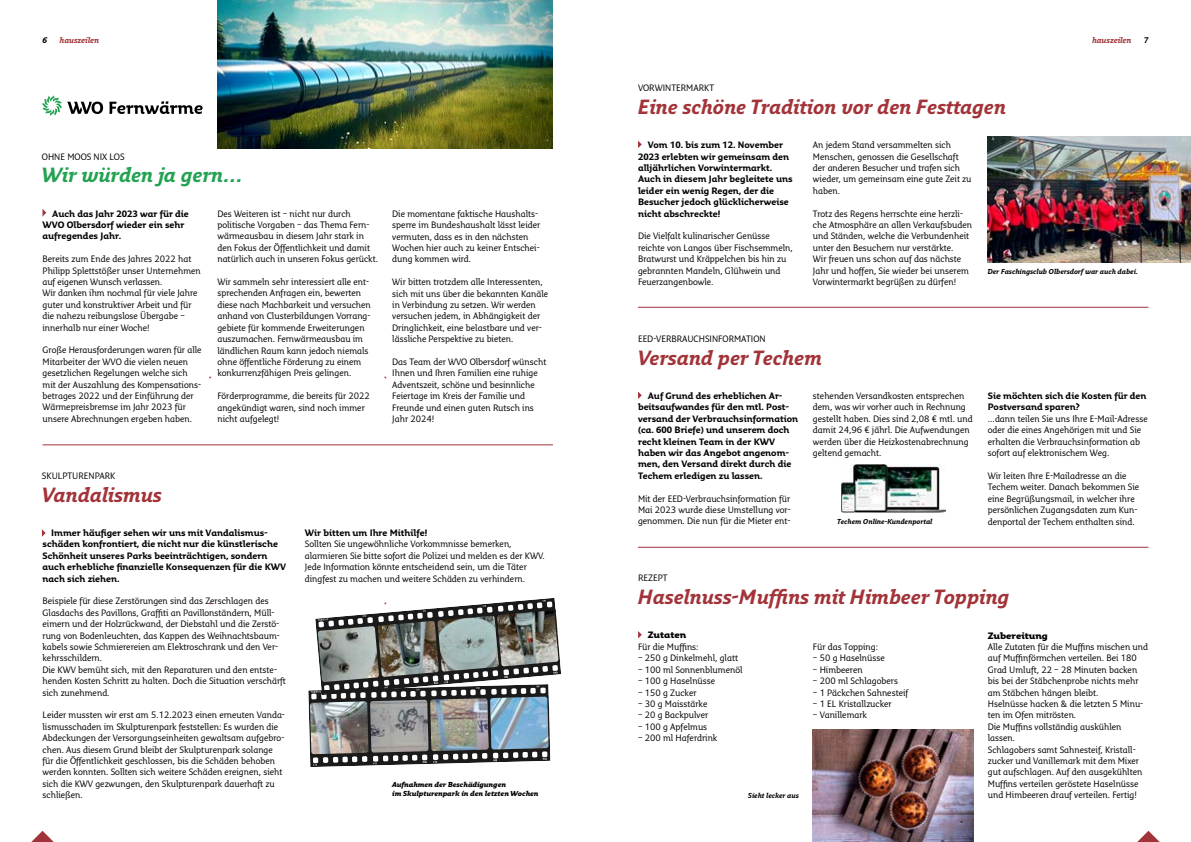
<style>
.page{position:relative;width:1191px;height:842px;background:#fff}
.page>*{position:absolute;margin:0;border:0;box-sizing:border-box;transform-origin:0 0}
.t1{font:italic 700 20px "Fresco Informal Sans";color:#a23339}
.t2{font:italic 700 20px "Fresco Informal Sans";color:#23a252}
.t3{font:9px/11.4px "Fresco Informal Sans";color:#000}
.t4{font:700 9px/11.4px "Fresco Informal Sans";color:#000}
.t5{font:900 9px "Fresco Informal Sans";color:#000}
.t6{font:italic 700 8px "Fresco Informal Sans";color:#a23339}
.t7{font:italic 700 8px "Fresco Informal Sans";color:#000}
.t8{font:italic 700 7px "Fresco Informal Sans";color:#000}
.t9{font:italic 900 7px/9px "Fresco Informal Sans";color:#000}
</style>
<div class="page">
<svg style="left:31px;top:831px;width:23px;height:11px"></svg>
<svg style="left:1137px;top:831px;width:23px;height:11px"></svg>
<svg style="left:43px;top:209px;width:3px;height:7px"></svg>
<svg style="left:42px;top:529px;width:4px;height:8px"></svg>
<hr style="left:43px;top:445px;width:510px;height:1px;background:#a23339">
<svg style="left:42px;top:95px;width:61px;height:21px"></svg>
<svg style="left:109px;top:101px;width:94px;height:13px"></svg>
<svg style="left:638px;top:141px;width:4px;height:7px"></svg>
<hr style="left:638px;top:547px;width:510px;height:1px;background:#a23339">
<hr style="left:638px;top:307px;width:510px;height:1px;background:#a23339">
<svg style="left:638px;top:631px;width:4px;height:7px"></svg>
<img style="left:813px;top:730px;width:160px;height:112px">
<img style="left:841px;top:464px;width:104px;height:48px">
<img style="left:987px;top:137px;width:204px;height:125px">
<svg style="left:638px;top:392px;width:4px;height:7px"></svg>
<img style="left:217px;top:0;width:336px;height:148px">
<img style="left:308px;top:598px;width:253px;height:169px">
<p class="t7" style="left:43px;top:35px;width:6px">6</p>
<p class="t6" style="left:60px;top:35px;width:41px">hauszeilen</p>
<p class="t6" style="left:1092px;top:35px;width:41px">hauszeilen</p>
<p class="t7" style="left:1144px;top:35px;width:6px">7</p>
<p class="t3" style="left:638px;top:82px;width:77px">VORWINTERMARKT</p>
<p class="t3" style="left:42px;top:151px;width:84px">OHNE MOOS NIX LOS</p>
<h1 class="t2" style="left:42px;top:163px;width:201px">Wir würden ja gern…</h1>
<p class="t4" style="left:43px;top:207px;width:148px;text-indent:10px">Auch das Jahr 2023 war für die<br>WVO Olbersdorf wieder ein sehr aufregendes Jahr.</p>
<p class="t3" style="left:43px;top:253px;width:160px">Bereits zum Ende des Jahres 2022 hat Philipp Splettstößer unser Unternehmen auf eigenen Wunsch verlassen.<br>Wir danken ihm nochmal für viele Jahre guter und konstruktiver Arbeit und für die nahezu reibungslose Übergabe – innerhalb nur einer Woche!</p>
<p class="t3" style="left:43px;top:344px;width:160px">Große Herausforderungen waren für alle Mitarbeiter der WVO die vielen neuen gesetzlichen Regelungen welche sich mit der Auszahlung des Kompensations&shy;betrages 2022 und der Einführung der Wärmepreisbremse im Jahr 2023 für unsere Abrechnungen ergeben haben.</p>
<p class="t3" style="left:217px;top:208px;width:162px">Des Weiteren ist – nicht nur durch politische Vorgaben – das Thema Fern&shy;wärmeausbau in diesem Jahr stark in den Fokus der Öffentlichkeit und damit natürlich auch in unseren Fokus gerückt.</p>
<p class="t3" style="left:217px;top:276px;width:155px">Wir sammeln sehr interessiert alle ent&shy;sprechenden Anfragen ein, bewerten diese nach Machbarkeit und versuchen anhand von Clusterbildungen Vorrang&shy;gebiete für kommende Erweiterungen auszumachen. Fernwärmeausbau im ländlichen Raum kann jedoch niemals ohne öffentliche Förderung zu einem konkurrenzfähigen Preis gelingen.</p>
<p class="t3" style="left:217px;top:390px;width:154px">Förderprogramme, die bereits für 2022 angekündigt waren, sind noch immer nicht aufgelegt!</p>
<p class="t3" style="left:392px;top:208px;width:149px">Die momentane faktische Haushalts&shy;sperre im Bundeshaushalt lässt leider vermuten, dass es in den nächsten<br>Wochen hier auch zu keiner Entschei&shy;dung kommen wird.</p>
<p class="t3" style="left:392px;top:276px;width:157px">Wir bitten trotzdem alle Interessenten, sich mit uns über die bekannten Kanäle in Verbindung zu setzen. Wir werden versuchen jedem, in Abhängigkeit der Dringlichkeit, eine belastbare und ver&shy;lässliche Perspektive zu bieten.</p>
<p class="t3" style="left:392px;top:356px;width:156px">Das Team der WVO Olbersdorf wünscht<br>Ihnen und Ihren Familien eine ruhige<br>Adventszeit, schöne und besinnliche<br>Feiertage im Kreis der Familie und<br>Freunde und einen guten Rutsch ins<br>Jahr 2024!</p>
<p class="t3" style="left:42px;top:470px;width:75px">SKULPTURENPARK</p>
<h1 class="t1" style="left:42px;top:482px;width:121px">Vandalismus</h1>
<p class="t4" style="left:43px;top:527px;width:245px;text-indent:9px">Immer häufiger sehen wir uns mit Vandalismus&shy;schäden konfrontiert, die nicht nur die künstlerische Schönheit unseres Parks beeinträchtigen, sondern auch erhebliche finanzielle Konsequenzen für die KWV nach sich ziehen.</p>
<p class="t3" style="left:43px;top:595px;width:245px">Beispiele für diese Zerstörungen sind das Zerschlagen des Glasdachs des Pavillons, Graffiti an Pavillonständern, Müll&shy;eimern und der Holzrückwand, der Diebstahl und die Zerstö&shy;rung von Bodenleuchten, das Kappen des Weihnachtsbaum&shy;kabels sowie Schmierereien am Elektroschrank und den Ver&shy;kehrsschildern.<br>Die KWV bemüht sich, mit den Reparaturen und den entste&shy;henden Kosten Schritt zu halten. Doch die Situation verschärft sich zunehmend.</p>
<p class="t3" style="left:43px;top:709px;width:244px">Leider mussten wir erst am 5.12.2023 einen erneuten Vanda&shy;lismusschaden im Skulpturenpark feststellen: Es wurden die Abdeckungen der Versorgungseinheiten gewaltsam aufgebro&shy;chen. Aus diesem Grund bleibt der Skulpturenpark solange für die Öffentlichkeit geschlossen, bis die Schäden behoben werden konnten. Sollten sich weitere Schäden ereignen, sieht sich die KWV gezwungen, den Skulpturenpark dauerhaft zu schließen.</p>
<p class="t4" style="left:305px;top:527px;width:124px">Wir bitten um Ihre Mithilfe!</p>
<p class="t3" style="left:305px;top:538px;width:242px">Sollten Sie ungewöhnliche Vorkommnisse bemerken, alarmieren Sie bitte sofort die Polizei und melden es der KWV.<br>Jede Information könnte entscheidend sein, um die Täter dingfest zu machen und weitere Schäden zu verhindern.</p>
<p class="t9" style="left:392px;top:779px;width:148px">Aufnahmen der Beschädigungen<br>im Skulpturenpark in den letzten Wochen</p>
<h1 class="t1" style="left:638px;top:95px;width:369px">Eine schöne Tradition vor den Festtagen</h1>
<p class="t4" style="left:638px;top:139px;width:156px;text-indent:10px">Vom 10. bis zum 12. November<br>2023 erlebten wir gemeinsam den alljährlichen Vorwintermarkt.<br>Auch in diesem Jahr begleitete uns leider ein wenig Regen, der die<br>Besucher jedoch glücklicherweise nicht abschreckte!</p>
<p class="t3" style="left:638px;top:230px;width:156px">Die Vielfalt kulinarischer Genüsse reichte von Langos über Fischsemmeln, Bratwurst und Kräppelchen bis hin zu gebrannten Mandeln, Glühwein und Feuerzangenbowle.</p>
<p class="t3" style="left:813px;top:139px;width:160px">An jedem Stand versammelten sich<br>Menschen, genossen die Gesellschaft der anderen Besucher und trafen sich wieder, um gemeinsam eine gute Zeit zu haben.</p>
<p class="t3" style="left:813px;top:208px;width:161px">Trotz des Regens herrschte eine herzli&shy;che Atmosphäre an allen Verkaufsbuden und Ständen, welche die Verbundenheit unter den Besuchern nur verstärkte.<br>Wir freuen uns schon auf das nächste Jahr und hoffen, Sie wieder bei unserem Vorwintermarkt begrüßen zu dürfen!</p>
<p class="t8" style="left:987px;top:267px;width:151px">Der Faschingsclub Olbersdorf war auch dabei.</p>
<p class="t3" style="left:638px;top:333px;width:129px">EED-VERBRAUCHSINFORMATION</p>
<h1 class="t1" style="left:638px;top:345px;width:185px">Versand per Techem</h1>
<p class="t4" style="left:638px;top:390px;width:161px;text-indent:10px">Auf Grund des erheblichen Ar&shy;beitsaufwandes für den mtl. Post&shy;versand der Verbrauchsinformation (ca. 600 Briefe) und unserem doch recht kleinen Team in der KWV haben wir das Angebot angenom&shy;men, den Versand direkt durch die<br>Techem erledigen zu lassen.</p>
<p class="t3" style="left:638px;top:493px;width:154px;text-align:justify">Mit der EED-Verbrauchsinformation für Mai 2023 wurde diese Umstellung vor&shy;genommen. Die nun für die Mieter ent-</p>
<p class="t3" style="left:813px;top:390px;width:161px">stehenden Versandkosten entsprechen dem, was wir vorher auch in Rechnung gestellt haben. Dies sind 2,08 € mtl. und damit 24,96 € jährl. Die Aufwendungen werden über die Heizkostenabrechnung geltend gemacht.</p>
<p class="t4" style="left:987px;top:390px;width:160px">Sie möchten sich die Kosten für den<br>Postversand sparen?</p>
<p class="t3" style="left:987px;top:413px;width:161px">…dann teilen Sie uns Ihre E-Mail-Adresse oder die eines Angehörigen mit und Sie erhalten die Verbrauchsinformation ab sofort auf elektronischem Weg.</p>
<p class="t3" style="left:987px;top:470px;width:153px">Wir leiten Ihre E-Mailadresse an die Techem weiter. Danach bekommen Sie eine Begrüßungsmail, in welcher ihre persönlichen Zugangsdaten zum Kun&shy;denportal der Techem enthalten sind.</p>
<p class="t8" style="left:837px;top:518px;width:97px">Techem Online-Kundenportal</p>
<p class="t3" style="left:638px;top:572px;width:31px">REZEPT</p>
<h1 class="t1" style="left:638px;top:585px;width:373px">Haselnuss-Muffins mit Himbeer Topping</h1>
<p class="t5" style="left:648px;top:629px;width:40px">Zutaten</p>
<p class="t3" style="left:638px;top:641px;width:62px">Für die Muffins:</p>
<p class="t3" style="left:638px;top:652px;width:101px">– 250 g Dinkelmehl, glatt</p>
<p class="t3" style="left:638px;top:664px;width:106px">– 100 ml Sonnenblumenöl</p>
<p class="t3" style="left:638px;top:675px;width:79px">– 100 g Haselnüsse</p>
<p class="t3" style="left:638px;top:686px;width:60px">– 150 g Zucker</p>
<p class="t3" style="left:638px;top:698px;width:71px">– 30 g Maisstärke</p>
<p class="t3" style="left:638px;top:709px;width:72px">– 20 g Backpulver</p>
<p class="t3" style="left:638px;top:721px;width:71px">– 100 g Apfelmus</p>
<p class="t3" style="left:638px;top:732px;width:81px">– 200 ml Haferdrink</p>
<p class="t3" style="left:813px;top:641px;width:67px">Für das Topping:</p>
<p class="t3" style="left:813px;top:652px;width:73px">– 50 g Haselnüsse</p>
<p class="t3" style="left:813px;top:664px;width:51px">– Himbeeren</p>
<p class="t3" style="left:813px;top:675px;width:87px">– 200 ml Schlagobers</p>
<p class="t3" style="left:813px;top:686px;width:97px">– 1 Päckchen Sahnesteif</p>
<p class="t3" style="left:813px;top:698px;width:80px">– 1 EL Kristallzucker</p>
<p class="t3" style="left:813px;top:709px;width:56px">– Vanillemark</p>
<p class="t8" style="left:748px;top:791px;width:52px">Sieht lecker aus</p>
<p class="t5" style="left:987px;top:629px;width:62px">Zubereitung</p>
<p class="t3" style="left:987px;top:641px;width:162px">Alle Zutaten für die Muffins mischen und auf Muffinförmchen verteilen. Bei 180<br>Grad Umluft, 22 – 28 Minuten backen bis bei der Stäbchenprobe nichts mehr am Stäbchen hängen bleibt.<br>Hselnüsse hacken &amp; die letzten 5 Minu&shy;ten im Ofen mitrösten.<br>Die Muffins vollständig auskühlen lassen.<br>Schlagobers samt Sahnesteif, Kristall&shy;zucker und Vanillemark mit dem Mixer gut aufschlagen. Auf den ausgekühlten Muffins verteilen geröstete Haselnüsse und Himbeeren drauf verteilen. Fertig!</p>
</div>
